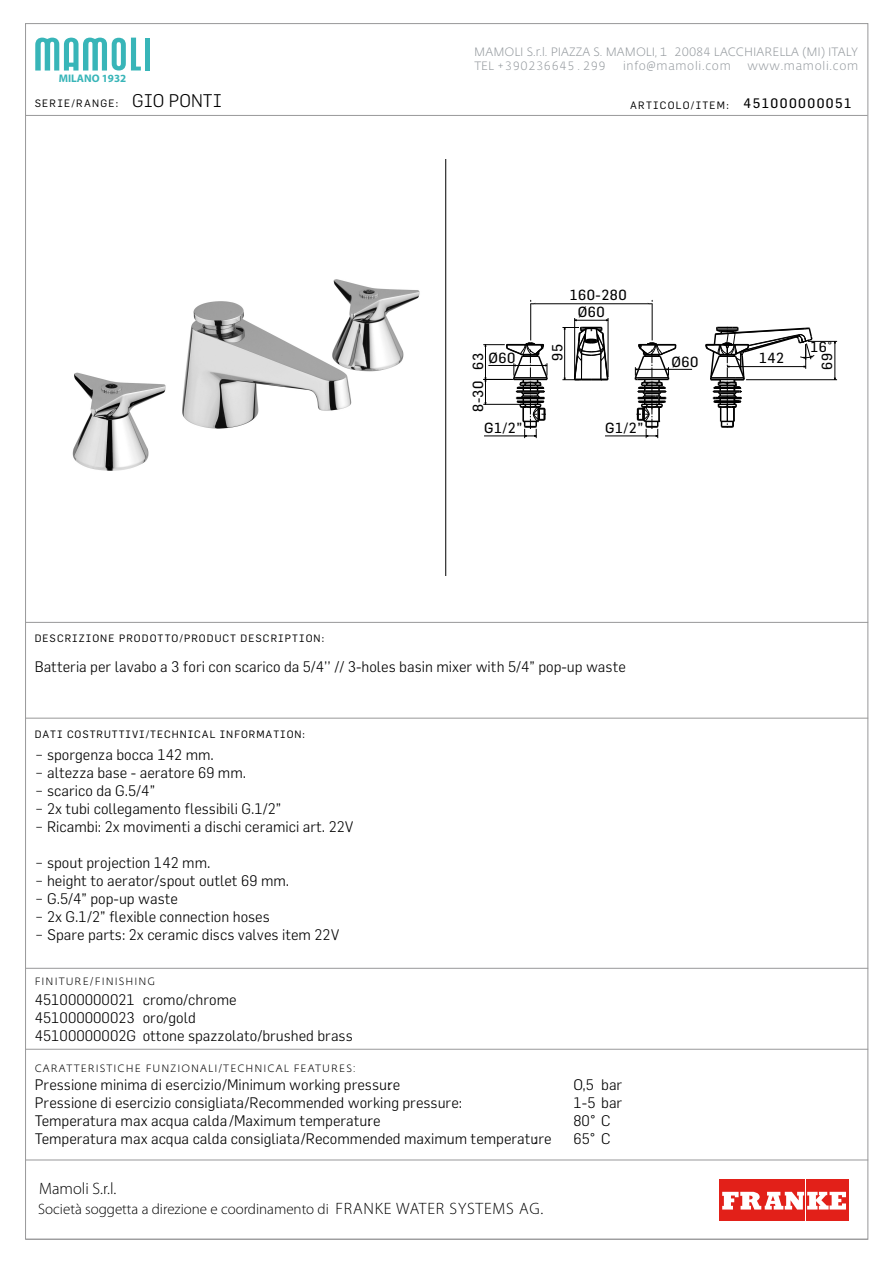
<style>
.page{position:relative;width:893px;height:1263px;background:#fff}
.page>*{position:absolute;margin:0;border:0;box-sizing:border-box;transform-origin:0 0}
.t1{font:300 16.5px "Myriad Pro";color:#000}
.t2{font:300 15px/18px "Flama";color:#000}
.t3{font:300 15px "Myriad Pro";color:#000}
.t4{font:14.4px "Flama";letter-spacing:.035em;color:#000}
.t5{font:300 12px "Fedra Sans Alt Pro";color:#94999e}
.t6{font:300 12px "Fedra Sans Alt Pro";letter-spacing:.06em;color:#94999e}
.t7{font:300 12px "Fedra Mono Pro";letter-spacing:.05em;color:#94999e}
.t8{font:700 10.95px "Myriad Pro";color:#38b5b8}
.t9{font:10.5px "Flama";letter-spacing:.1em;color:#000}
.t10{font:300 10.5px "Fedra Sans Alt Pro";letter-spacing:.1em;color:#000}
.t11{font:10.5px "Flama";letter-spacing:.12em;color:#000}
.s1{font-family:"Fedra Mono Pro"}
.s2{font-family:"Fedra Sans Alt Pro"}
.s3{font-weight:300;font-size:18px}
.s4{font-size:13.5px}
.s5{font-size:16.5px}
</style>
<div class="page">
<img style="left:27px;top:159px;width:476px;height:463px">
<hr style="left:26px;top:622px;width:842px;height:1px;background:#989899">
<hr style="left:26px;top:718px;width:842px;height:1px;background:#989899">
<hr style="left:26px;top:1160px;width:842px;height:1px;background:#989899">
<hr style="left:26px;top:115px;width:841px;height:1px;background:#989899">
<div style="left:145px;top:38px;width:5px;height:32px;background:#38b5b8"></div>
<svg style="left:35px;top:38px;width:106px;height:33px"></svg>
<div style="left:719px;top:1179px;width:43px;height:42px;background:#e22019"></div>
<div style="left:763px;top:1179px;width:42px;height:42px;background:#e22019"></div>
<div style="left:806px;top:1179px;width:42px;height:42px;background:#e22019"></div>
<svg style="left:722px;top:1192px;width:124px;height:18px"></svg>
<hr style="left:605px;top:436px;width:52px;height:1px;background:#000">
<svg style="left:483px;top:294px;width:127px;height:144px"></svg>
<hr style="left:530px;top:303px;width:122px;height:1px;background:#000">
<svg style="left:620px;top:300px;width:217px;height:138px"></svg>
<hr style="left:530px;top:304px;width:1px;height:36px;background:#000">
<hr style="left:651px;top:304px;width:1px;height:36px;background:#000">
<hr style="left:26px;top:1049px;width:842px;height:1px;background:#989899">
<hr style="left:26px;top:968px;width:842px;height:1px;background:#989899">
<p class="t8" style="left:59px;top:71px;width:69px">MILANO 1932</p>
<p class="t5" style="left:474px;top:44px;width:385px">MAMOLI S.r.l. PIAZZA S. MAMOLI, <span class="s1">1 20084</span> LACCHIARELLA (MI) ITALY</p>
<p class="t7" style="left:474px;top:59px;width:133px"><span class="s2">TEL</span> +390236645.299</p>
<p class="t6" style="left:623px;top:58px;width:109px">info@mamoli.com</p>
<p class="t6" style="left:747px;top:58px;width:112px">www.mamoli.com</p>
<p class="t11" style="left:35px;top:97px;width:189px">SERIE/RANGE: <span class="s3">GIO PONTI</span></p>
<p class="t11" style="left:630px;top:99px;width:223px">ARTICOLO/ITEM: <span class="s4">451000000051</span></p>
<p class="t4" style="left:569px;top:286px;width:59px">160-280</p>
<p class="t4" style="left:578px;top:303px;width:29px">Ø60</p>
<p class="t4" style="left:548px;top:361px;width:18px;rotate:-90deg">95</p>
<p class="t4" style="left:488px;top:349px;width:29px">Ø60</p>
<p class="t4" style="left:671px;top:353px;width:29px">Ø60</p>
<p class="t4" style="left:469px;top:370px;width:18px;rotate:-90deg">63</p>
<p class="t4" style="left:469px;top:412px;width:33px;rotate:-90deg">8-30</p>
<p class="t4" style="left:484px;top:420px;width:40px">G1/2”</p>
<p class="t4" style="left:605px;top:420px;width:40px">G1/2”</p>
<p class="t4" style="left:759px;top:349px;width:27px">142</p>
<p class="t4" style="left:810px;top:338px;width:23px">16°</p>
<p class="t4" style="left:818px;top:370px;width:18px;rotate:-90deg">69</p>
<p class="t9" style="left:35px;top:632px;width:291px">DESCRIZIONE PRODOTTO/PRODUCT DESCRIPTION:</p>
<p class="t2" style="left:35px;top:658px;width:592px">Batteria per lavabo a 3 fori con scarico da 5/4’’ // 3-holes basin mixer with 5/4” pop-up waste</p>
<p class="t9" style="left:35px;top:728px;width:272px">DATI COSTRUTTIVI/TECHNICAL INFORMATION:</p>
<p class="t2" style="left:35px;top:746px;width:320px">− sporgenza bocca 142 mm.<br>− altezza base - aeratore 69 mm.<br>− scarico da G.5/4”<br>− 2x tubi collegamento flessibili G.1/2”<br>− Ricambi: 2x movimenti a dischi ceramici art. 22V</p>
<p class="t2" style="left:35px;top:854px;width:306px">− spout projection 142 mm.<br>− height to aerator/spout outlet 69 mm.<br>− G.5/4” pop-up waste<br>− 2x G.1/2” flexible connection hoses<br>− Spare parts: 2x ceramic discs valves item 22V</p>
<p class="t10" style="left:35px;top:974px;width:122px">FINITURE/FINISHING</p>
<p class="t2" style="left:35px;top:991px;width:319px">451000000021 cromo/chrome<br>451000000023 oro/gold<br>45100000002G ottone spazzolato/brushed brass</p>
<p class="t10" style="left:35px;top:1061px;width:323px">CARATTERISTICHE FUNZIONALI/TECHNICAL FEATURES:</p>
<p class="t2" style="left:35px;top:1075px;width:518px">Pressione minima di esercizio/Minimum working pressure:<br>Pressione di esercizio consigliata/Recommended working pressure:<br>Temperatura max acqua calda/Maximum temperature:<br>Temperatura max acqua calda consigliata/Recommended maximum temperature</p>
<p class="t2" style="left:534px;top:1130px;width:5px">:</p>
<p class="t1" style="left:39px;top:1179px;width:79px">Mamoli S.r.l.</p>
<p class="t3" style="left:38px;top:1200px;width:506px">Società soggetta a direzione e coordinamento di <span class="s5">FRANKE WATER SYSTEMS AG.</span></p>
<p class="t2" style="left:573px;top:1075px;width:50px">O,5 bar<br>1-5 bar<br>80° C<br>65° C</p>
</div>
